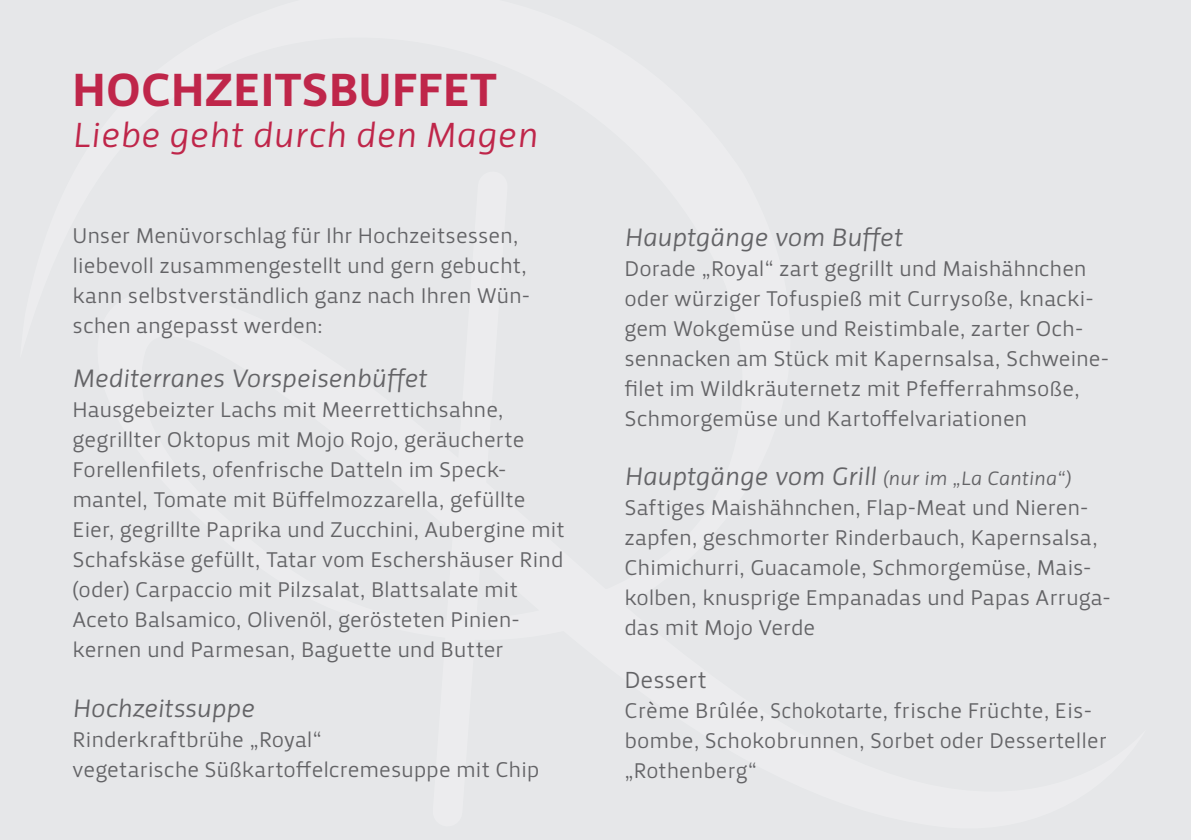
<style>
.page{position:relative;width:1191px;height:840px;background:#fff}
.page>*{position:absolute;margin:0;border:0;box-sizing:border-box;transform-origin:0 0}
.t1{font:48px "Priva Four Pro";letter-spacing:.015em;color:#bf264a}
.t2{font:36px "Priva One Italic Pro";color:#bf264a}
.t3{font:26px "Priva One Italic Pro";letter-spacing:-.015em;color:#636366}
.t4{font:24px "Priva One Pro";letter-spacing:-.005em;color:#636366}
.t5{font:22px/30px "Priva One Pro";letter-spacing:-.005em;color:#636366}
.s1{font-size:20px}
</style>
<div class="page">
<div style="left:0;top:0;width:1191px;height:839px;background:#e6e7e9"></div>
<h1 class="t1" style="left:73px;top:59px;width:425px">HOCHZEITSBUFFET</h1>
<h2 class="t2" style="left:73px;top:112px;width:466px">Liebe geht durch den Magen</h2>
<p class="t5" style="left:73px;top:220px;width:459px">Unser Menüvorschlag für Ihr Hochzeitsessen, liebevoll zusammengestellt und gern gebucht, kann selbstverständlich ganz nach Ihren Wün&shy;schen angepasst werden:</p>
<p class="t3" style="left:73px;top:361px;width:356px">Mediterranes Vorspeisenbüffet</p>
<p class="t5" style="left:73px;top:394px;width:494px">Hausgebeizter Lachs mit Meerrettichsahne, gegrillter Oktopus mit Mojo Rojo, geräucherte Forellenfilets, ofenfrische Datteln im Speck&shy;mantel, Tomate mit Büffelmozzarella, gefüllte Eier, gegrillte Paprika und Zucchini, Aubergine mit Schafskäse gefüllt, Tatar vom Eschershäuser Rind (oder) Carpaccio mit Pilzsalat, Blattsalate mit Aceto Balsamico, Olivenöl, gerösteten Pinien&shy;kernen und Parmesan, Baguette und Butter</p>
<p class="t3" style="left:73px;top:691px;width:184px">Hochzeitssuppe</p>
<p class="t5" style="left:73px;top:724px;width:468px">Rinderkraftbrühe „Royal“<br>vegetarische Süßkartoffelcremesuppe mit Chip</p>
<p class="t3" style="left:624px;top:220px;width:280px">Hauptgänge vom Buffet</p>
<p class="t5" style="left:624px;top:253px;width:486px">Dorade „Royal“ zart gegrillt und Maishähnchen oder würziger Tofuspieß mit Currysoße, knacki&shy;gem Wokgemüse und Reistimbale, zarter Och&shy;sennacken am Stück mit Kapernsalsa, Schweine&shy;filet im Wildkräuternetz mit Pfefferrahmsoße, Schmorgemüse und Kartoffelvariationen</p>
<p class="t3" style="left:624px;top:459px;width:448px">Hauptgänge vom Grill <span class="s1">(nur im „La Cantina“)</span></p>
<p class="t5" style="left:624px;top:492px;width:488px">Saftiges Maishähnchen, Flap-Meat und Nieren&shy;zapfen, geschmorter Rinderbauch, Kapernsalsa, Chimichurri, Guacamole, Schmorgemüse, Mais&shy;kolben, knusprige Empanadas und Papas Arruga&shy;das mit Mojo Verde</p>
<p class="t4" style="left:624px;top:663px;width:84px">Dessert</p>
<p class="t5" style="left:624px;top:694px;width:484px">Crème Brûlée, Schokotarte, frische Früchte, Eis&shy;bombe, Schokobrunnen, Sorbet oder Desserteller „Rothenberg“</p>
</div>
